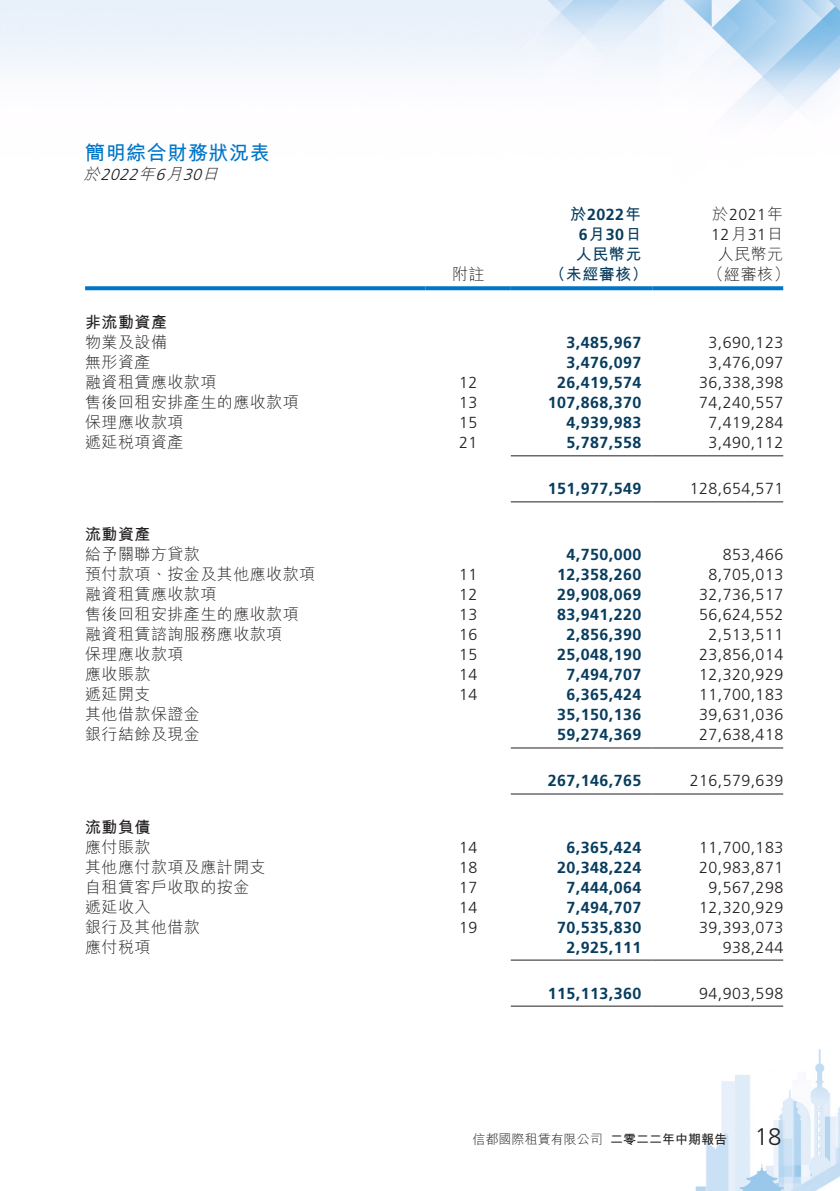
<style>
.page{position:relative;width:840px;height:1191px;background:#fff}
.page>*{position:absolute;margin:0;border:0;box-sizing:border-box;transform-origin:0 0}
.t1{font:300 24px "Frutiger LT Std";color:#231f20}
.t2{font:700 20px "M Hei HK";letter-spacing:.03em;color:#0076c8}
.t3{font:300 16px/20px "Frutiger LT Std";letter-spacing:.03em;color:#231f20}
.t4{font:700 16px/20px "Frutiger LT Std";letter-spacing:.03em;color:#073c5e;text-align:center}
.t5{font:300 16px/20px "M Hei HK";letter-spacing:.03em;color:#231f20;text-align:center}
.t6{font:700 16px "M Hei HK";letter-spacing:.03em;color:#231f20}
.t7{font:700 16px "M Hei HK";letter-spacing:.03em;color:#073c5e}
.t8{font:italic 300 16px "Frutiger LT Std";color:#231f20}
.t9{font:italic 300 16px "M Hei HK";color:#231f20}
.t10{font:300 13px "M Hei HK";color:#231f20}
.t11{font:700 13px "M Hei HK";color:#231f20}
.s1{font-family:"M Hei HK"}
</style>
<div class="page">
<img style="left:0;top:0;width:839px;height:1191px">
<svg style="left:85px;top:286px;width:340px;height:4px"></svg>
<svg style="left:425px;top:286px;width:85px;height:4px"></svg>
<svg style="left:510px;top:286px;width:142px;height:4px"></svg>
<svg style="left:652px;top:286px;width:130px;height:4px"></svg>
<hr style="left:510px;top:455px;width:142px;height:1px;background:#231f20">
<hr style="left:652px;top:455px;width:130px;height:1px;background:#231f20">
<hr style="left:510px;top:501px;width:142px;height:1px;background:#231f20">
<hr style="left:652px;top:501px;width:130px;height:1px;background:#231f20">
<hr style="left:510px;top:747px;width:142px;height:1px;background:#231f20">
<hr style="left:652px;top:747px;width:130px;height:1px;background:#231f20">
<hr style="left:510px;top:793px;width:142px;height:1px;background:#231f20">
<hr style="left:652px;top:793px;width:130px;height:1px;background:#231f20">
<hr style="left:510px;top:959px;width:142px;height:1px;background:#231f20">
<hr style="left:652px;top:959px;width:130px;height:1px;background:#231f20">
<hr style="left:510px;top:1005px;width:142px;height:1px;background:#231f20">
<hr style="left:652px;top:1005px;width:130px;height:1px;background:#231f20">
<p class="t2" style="left:85px;top:138px;width:186px">簡明綜合財務狀況表</p>
<p class="t9" style="left:202px;top:166px;width:22px">日</p>
<p class="t9" style="left:138px;top:166px;width:49px">年月</p>
<p class="t9" style="left:83px;top:166px;width:22px">於</p>
<p class="t8" style="left:100px;top:165px;width:43px">2022</p>
<p class="t8" style="left:155px;top:165px;width:15px">6</p>
<p class="t8" style="left:182px;top:165px;width:25px">30</p>
<p class="t5" style="left:452px;top:263px;width:34px">附註</p>
<p class="t4" style="left:570px;top:204px;width:73px"><span class="s1">於</span>2022<span class="s1">年<br></span>6<span class="s1">月</span>30<span class="s1">日</span></p>
<p class="t7" style="left:575px;top:242px;width:67px">人民幣元</p>
<p class="t7" style="left:549px;top:262px;width:100px">（未經審核）</p>
<p class="t3" style="left:711px;top:204px;width:73px"><span class="s1">於</span>2021<span class="s1">年<br></span>12<span class="s1">月</span>31<span class="s1">日</span></p>
<p class="t5" style="left:707px;top:243px;width:83px">人民幣元（經審核(</p>
<p class="t6" style="left:85px;top:311px;width:83px">非流動資產</p>
<p class="t5" style="left:85px;top:332px;width:83px">物業及設備</p>
<p class="t4" style="left:566px;top:333px;width:76px">3,485,967</p>
<p class="t3" style="left:708px;top:333px;width:76px">3,690,123</p>
<p class="t5" style="left:85px;top:352px;width:67px">無形資產</p>
<p class="t4" style="left:566px;top:353px;width:76px">3,476,097</p>
<p class="t3" style="left:708px;top:353px;width:76px">3,476,097</p>
<p class="t5" style="left:85px;top:372px;width:133px">融資租賃應收款項</p>
<p class="t3" style="left:459px;top:373px;width:20px">12</p>
<p class="t4" style="left:557px;top:373px;width:86px">26,419,574</p>
<p class="t3" style="left:698px;top:373px;width:86px">36,338,398</p>
<p class="t5" style="left:85px;top:392px;width:215px">售後回租安排產生的應收款項</p>
<p class="t3" style="left:459px;top:393px;width:20px">13</p>
<p class="t4" style="left:547px;top:393px;width:95px">107,868,370</p>
<p class="t3" style="left:698px;top:393px;width:86px">74,240,557</p>
<p class="t5" style="left:85px;top:412px;width:100px">保理應收款項</p>
<p class="t3" style="left:459px;top:413px;width:20px">15</p>
<p class="t4" style="left:566px;top:413px;width:76px">4,939,983</p>
<p class="t3" style="left:708px;top:413px;width:76px">7,419,284</p>
<p class="t5" style="left:85px;top:432px;width:100px">遞延稅項資產</p>
<p class="t3" style="left:459px;top:433px;width:20px">21</p>
<p class="t4" style="left:566px;top:433px;width:76px">5,787,558</p>
<p class="t3" style="left:708px;top:433px;width:76px">3,490,112</p>
<p class="t4" style="left:547px;top:479px;width:95px">151,977,549</p>
<p class="t3" style="left:689px;top:479px;width:95px">128,654,571</p>
<p class="t6" style="left:85px;top:523px;width:67px">流動資產</p>
<p class="t5" style="left:85px;top:544px;width:116px">給予關聯方貸款</p>
<p class="t4" style="left:566px;top:545px;width:76px">4,750,000</p>
<p class="t3" style="left:722px;top:545px;width:62px">853,466</p>
<p class="t5" style="left:85px;top:564px;width:231px">預付款項、按金及其他應收款項</p>
<p class="t3" style="left:459px;top:565px;width:20px">11</p>
<p class="t4" style="left:557px;top:565px;width:86px">12,358,260</p>
<p class="t3" style="left:708px;top:565px;width:76px">8,705,013</p>
<p class="t5" style="left:85px;top:584px;width:133px">融資租賃應收款項</p>
<p class="t3" style="left:459px;top:585px;width:20px">12</p>
<p class="t4" style="left:557px;top:585px;width:86px">29,908,069</p>
<p class="t3" style="left:698px;top:585px;width:86px">32,736,517</p>
<p class="t5" style="left:85px;top:604px;width:215px">售後回租安排產生的應收款項</p>
<p class="t3" style="left:459px;top:605px;width:20px">13</p>
<p class="t4" style="left:557px;top:605px;width:86px">83,941,220</p>
<p class="t3" style="left:698px;top:605px;width:86px">56,624,552</p>
<p class="t5" style="left:85px;top:624px;width:198px">融資租賃諮詢服務應收款項</p>
<p class="t3" style="left:459px;top:625px;width:20px">16</p>
<p class="t4" style="left:566px;top:625px;width:76px">2,856,390</p>
<p class="t3" style="left:708px;top:625px;width:76px">2,513,511</p>
<p class="t5" style="left:85px;top:644px;width:100px">保理應收款項</p>
<p class="t3" style="left:459px;top:645px;width:20px">15</p>
<p class="t4" style="left:557px;top:645px;width:86px">25,048,190</p>
<p class="t3" style="left:698px;top:645px;width:86px">23,856,014</p>
<p class="t5" style="left:85px;top:664px;width:67px">應收賬款</p>
<p class="t3" style="left:459px;top:665px;width:20px">14</p>
<p class="t4" style="left:566px;top:665px;width:76px">7,494,707</p>
<p class="t3" style="left:698px;top:665px;width:86px">12,320,929</p>
<p class="t5" style="left:85px;top:684px;width:67px">遞延開支</p>
<p class="t3" style="left:459px;top:685px;width:20px">14</p>
<p class="t4" style="left:566px;top:685px;width:76px">6,365,424</p>
<p class="t3" style="left:698px;top:685px;width:86px">11,700,183</p>
<p class="t5" style="left:85px;top:704px;width:116px">其他借款保證金</p>
<p class="t4" style="left:557px;top:705px;width:86px">35,150,136</p>
<p class="t3" style="left:698px;top:705px;width:86px">39,631,036</p>
<p class="t5" style="left:85px;top:724px;width:116px">銀行結餘及現金</p>
<p class="t4" style="left:557px;top:725px;width:86px">59,274,369</p>
<p class="t3" style="left:698px;top:725px;width:86px">27,638,418</p>
<p class="t4" style="left:547px;top:771px;width:95px">267,146,765</p>
<p class="t3" style="left:689px;top:771px;width:95px">216,579,639</p>
<p class="t6" style="left:85px;top:815px;width:67px">流動負債</p>
<p class="t5" style="left:85px;top:836px;width:67px">應付賬款</p>
<p class="t3" style="left:459px;top:837px;width:20px">14</p>
<p class="t4" style="left:566px;top:837px;width:76px">6,365,424</p>
<p class="t3" style="left:698px;top:837px;width:86px">11,700,183</p>
<p class="t5" style="left:85px;top:856px;width:182px">其他應付款項及應計開支</p>
<p class="t3" style="left:459px;top:857px;width:20px">18</p>
<p class="t4" style="left:557px;top:857px;width:86px">20,348,224</p>
<p class="t3" style="left:698px;top:857px;width:86px">20,983,871</p>
<p class="t5" style="left:85px;top:876px;width:166px">自租賃客戶收取的按金</p>
<p class="t3" style="left:459px;top:877px;width:20px">17</p>
<p class="t4" style="left:566px;top:877px;width:76px">7,444,064</p>
<p class="t3" style="left:708px;top:877px;width:76px">9,567,298</p>
<p class="t5" style="left:85px;top:896px;width:67px">遞延收入</p>
<p class="t3" style="left:459px;top:897px;width:20px">14</p>
<p class="t4" style="left:566px;top:897px;width:76px">7,494,707</p>
<p class="t3" style="left:698px;top:897px;width:86px">12,320,929</p>
<p class="t5" style="left:85px;top:916px;width:116px">銀行及其他借款</p>
<p class="t3" style="left:459px;top:917px;width:20px">19</p>
<p class="t4" style="left:557px;top:917px;width:86px">70,535,830</p>
<p class="t3" style="left:698px;top:917px;width:86px">39,393,073</p>
<p class="t5" style="left:85px;top:936px;width:67px">應付稅項</p>
<p class="t4" style="left:566px;top:937px;width:76px">2,925,111</p>
<p class="t3" style="left:722px;top:937px;width:62px">938,244</p>
<p class="t4" style="left:547px;top:983px;width:95px">115,113,360</p>
<p class="t3" style="left:698px;top:983px;width:86px">94,903,598</p>
<p class="t10" style="left:472px;top:1132px;width:131px">信都國際租賃有限公司</p>
<p class="t11" style="left:609px;top:1130px;width:118px">二零二二年中期報告</p>
<h1 class="t1" style="left:754px;top:1123px;width:28px">18</h1>
</div>
